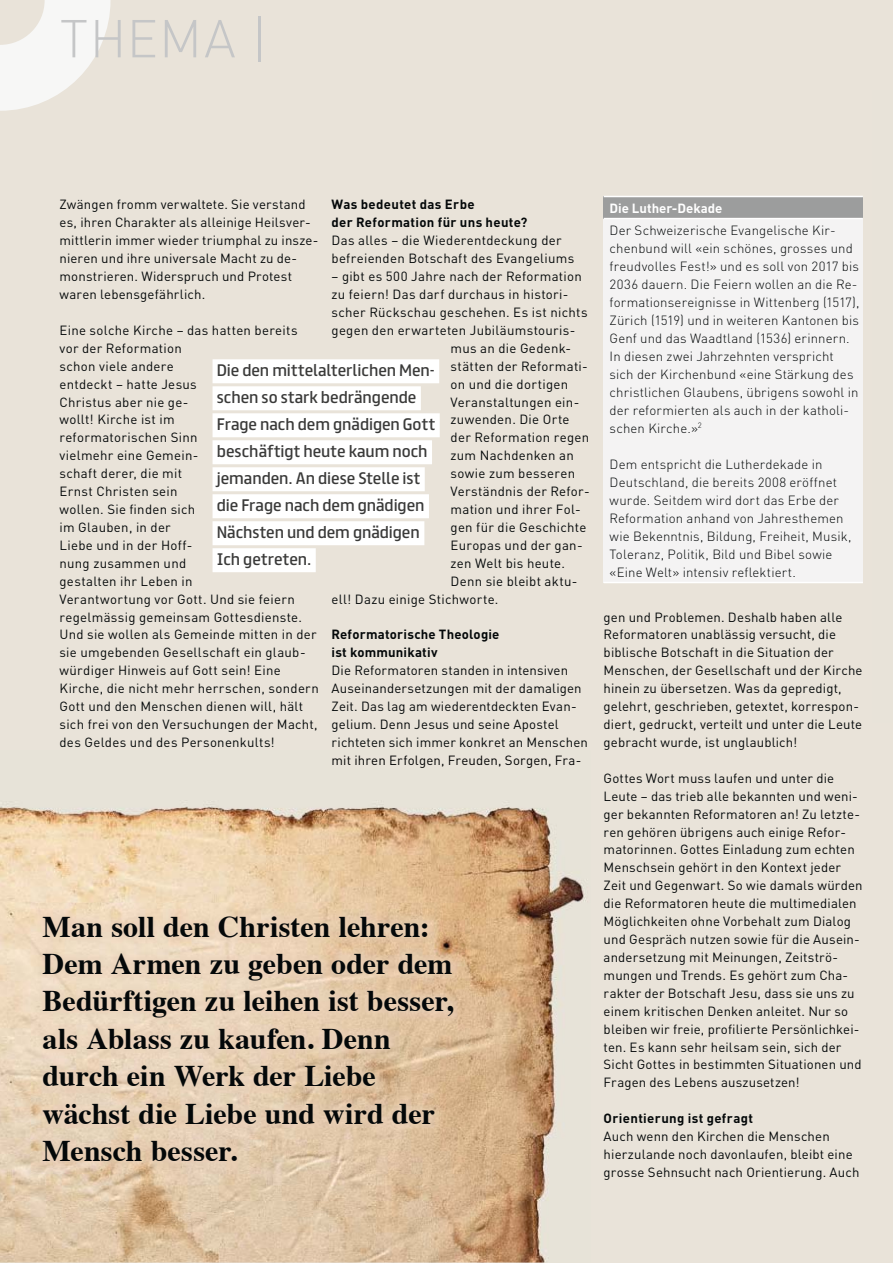
<style>
.page{position:relative;width:893px;height:1263px;background:#e9e3d9}
.page>*{position:absolute;margin:0;border:0;box-sizing:border-box;transform-origin:0 0}
.t1{font:300 52.5px "DINOT";letter-spacing:.025em;color:#c5c6c7}
.t2{font:700 30px/37.5px "Times";color:#040809}
.t3{font:15px/27px "FS Truman";letter-spacing:-.005em;color:#3a3a39}
.t4{font:13.2px/17.9px "DINOT";letter-spacing:.02em;color:#040809}
.t5{font:300 13.2px/18px "DINOT";letter-spacing:.01em;color:#040809}
.t6{font:700 13.2px/17.9px "DINOT";letter-spacing:.025em;color:#040809}
.t7{font:13.2px "DINOT";letter-spacing:.01em;color:#010202}
.t8{font:700 13.2px "DINOT";color:#fff}
</style>
<div class="page">
<svg style="left:0;top:0;width:111px;height:111px"></svg>
<img style="left:0;top:806px;width:586px;height:457px">
<svg style="left:60px;top:1213px;width:5px;height:9px"></svg>
<img style="left:66px;top:1212px;width:167px;height:11px">
<div style="left:604px;top:197px;width:259px;height:22px;background:#9c9d9d"></div>
<div style="left:604px;top:219px;width:259px;height:364px;background:#f4f3f3"></div>
<hr style="left:604px;top:582px;width:259px;height:1px;background:#fff">
<hr style="left:604px;top:196px;width:259px;height:1px;background:#fff">
<hr style="left:604px;top:218px;width:259px;height:1px;background:#fff">
<div style="left:213px;top:359px;width:226px;height:24px;background:#fff"></div>
<div style="left:213px;top:386px;width:208px;height:24px;background:#fff"></div>
<div style="left:213px;top:413px;width:227px;height:24px;background:#fff"></div>
<div style="left:213px;top:440px;width:219px;height:24px;background:#fff"></div>
<div style="left:213px;top:467px;width:212px;height:24px;background:#fff"></div>
<div style="left:213px;top:494px;width:216px;height:24px;background:#fff"></div>
<div style="left:213px;top:521px;width:211px;height:24px;background:#fff"></div>
<div style="left:213px;top:548px;width:103px;height:24px;background:#fff"></div>
<img style="left:31px;top:904px;width:434px;height:270px">
<h1 class="t1" style="left:60px;top:20px;width:210px">THEMA |</h1>
<p class="t4" style="left:60px;top:197px;width:260px">Zwängen fromm verwaltete. Sie verstand es, ihren Charakter als alleinige Heilsver&shy;mittlerin immer wieder triumphal zu insze&shy;nieren und ihre universale Macht zu de&shy;monstrieren. Widerspruch und Protest waren lebensgefährlich.</p>
<p class="t4" style="left:60px;top:323px;width:261px">Eine solche Kirche – das hatten bereits vor der Reformation<br>schon viele andere<br>entdeckt – hatte Jesus<br>Christus aber nie ge-<br>wollt! Kirche ist im<br>reformatorischen Sinn<br>vielmehr eine Gemein-<br>schaft derer, die mit<br>Ernst Christen sein<br>wollen. Sie finden sich<br>im Glauben, in der<br>Liebe und in der Hoff-<br>nung zusammen und<br>gestalten ihr Leben in<br>Verantwortung vor Gott. Und sie feiern regelmässig gemeinsam Gottesdienste.<br>Und sie wollen als Gemeinde mitten in der sie umgebenden Gesellschaft ein glaub&shy;würdiger Hinweis auf Gott sein! Eine<br>Kirche, die nicht mehr herrschen, sondern<br>Gott und den Menschen dienen will, hält sich frei von den Versuchungen der Macht, des Geldes und des Personenkults!</p>
<p class="t6" style="left:332px;top:197px;width:197px">Was bedeutet das Erbe<br>der Reformation für uns heute?</p>
<p class="t4" style="left:332px;top:233px;width:244px">Das alles – die Wiederentdeckung der befreienden Botschaft des Evangeliums</p>
<p class="t4" style="left:332px;top:269px;width:252px">– gibt es 500 Jahre nach der Reformation</p>
<p class="t4" style="left:332px;top:287px;width:238px">zu feiern! Das darf durchaus in histori-</p>
<p class="t4" style="left:332px;top:305px;width:257px">scher Rückschau geschehen. Es ist nichts</p>
<p class="t4" style="left:332px;top:323px;width:245px">gegen den erwarteten Jubiläumstouris-</p>
<p class="t4" style="left:451px;top:341px;width:122px">mus an die Gedenk-</p>
<p class="t4" style="left:451px;top:359px;width:139px">stätten der Reformati-</p>
<p class="t4" style="left:451px;top:377px;width:119px">on und die dortigen</p>
<p class="t4" style="left:451px;top:394px;width:130px">Veranstaltungen ein-</p>
<p class="t4" style="left:451px;top:412px;width:121px">zuwenden. Die Orte</p>
<p class="t4" style="left:451px;top:430px;width:140px">der Reformation regen</p>
<p class="t4" style="left:451px;top:448px;width:125px">zum Nachdenken an</p>
<p class="t4" style="left:451px;top:466px;width:126px">sowie zum besseren</p>
<p class="t4" style="left:451px;top:484px;width:141px">Verständnis der Refor-</p>
<p class="t4" style="left:451px;top:502px;width:132px">mation und ihrer Fol-</p>
<p class="t4" style="left:451px;top:520px;width:137px">gen für die Geschichte</p>
<p class="t4" style="left:451px;top:538px;width:134px">Europas und der gan-</p>
<p class="t4" style="left:451px;top:556px;width:116px">zen Welt bis heute.</p>
<p class="t4" style="left:451px;top:574px;width:128px">Denn sie bleibt aktu-</p>
<p class="t4" style="left:332px;top:592px;width:168px">ell! Dazu einige Stichworte.</p>
<p class="t6" style="left:332px;top:627px;width:169px">Reformatorische Theologie ist kommunikativ</p>
<p class="t4" style="left:332px;top:663px;width:258px">Die Reformatoren standen in intensiven Auseinandersetzungen mit der damaligen Zeit. Das lag am wiederentdeckten Evan&shy;gelium. Denn Jesus und seine Apostel richteten sich immer konkret an Menschen</p>
<p class="t3" style="left:217px;top:358px;width:220px">Die den mittelalterlichen Men&shy;schen so stark bedrängende<br>Frage nach dem gnädigen Gott beschäftigt heute kaum noch jemanden. An diese Stelle ist die Frage nach dem gnädigen<br>Nächsten und dem gnädigen<br>Ich getreten.</p>
<p class="t7" style="left:332px;top:755px;width:251px">mit ihren Erfolgen, Freuden, Sorgen, Fra-</p>
<h2 class="t2" style="left:43px;top:910px;width:412px">Man soll den Christen lehren:<br>Dem Armen zu geben oder dem<br>Bedürftigen zu leihen ist besser, als Ablass zu kaufen. Denn durch ein Werk der Liebe wächst die Liebe und wird der<br>Mensch besser.</h2>
<p class="t8" style="left:610px;top:203px;width:114px">Die Luther-Dekade</p>
<p class="t5" style="left:610px;top:223px;width:251px">Der Schweizerische Evangelische Kir&shy;chenbund will «ein schönes, grosses und freudvolles Fest!» und es soll von 2017 bis 2036 dauern. Die Feiern wollen an die Re&shy;formationsereignisse in Wittenberg (1517), Zürich (1519) und in weiteren Kantonen bis Genf und das Waadtland (1536) erinnern.<br>In diesen zwei Jahrzehnten verspricht sich der Kirchenbund «eine Stärkung des christlichen Glaubens, übrigens sowohl in der reformierten als auch in der katholi&shy;schen Kirche.»<sup>2</sup></p>
<p class="t5" style="left:610px;top:456px;width:243px">Dem entspricht die Lutherdekade in Deutschland, die bereits 2008 eröffnet wurde. Seitdem wird dort das Erbe der Reformation anhand von Jahresthemen wie Bekenntnis, Bildung, Freiheit, Musik, Toleranz, Politik, Bild und Bibel sowie «Eine Welt» intensiv reflektiert.</p>
<p class="t4" style="left:604px;top:609px;width:260px">gen und Problemen. Deshalb haben alle Reformatoren unablässig versucht, die biblische Botschaft in die Situation der Menschen, der Gesellschaft und der Kirche hinein zu übersetzen. Was da gepredigt, gelehrt, geschrieben, getextet, korrespon&shy;diert, gedruckt, verteilt und unter die Leute gebracht wurde, ist unglaublich!</p>
<p class="t4" style="left:604px;top:771px;width:261px">Gottes Wort muss laufen und unter die Leute – das trieb alle bekannten und weni&shy;ger bekannten Reformatoren an! Zu letzte&shy;ren gehören übrigens auch einige Refor&shy;matorinnen. Gottes Einladung zum echten Menschsein gehört in den Kontext jeder Zeit und Gegenwart. So wie damals würden die Reformatoren heute die multimedialen Möglichkeiten ohne Vorbehalt zum Dialog und Gespräch nutzen sowie für die Ausein&shy;andersetzung mit Meinungen, Zeitströ&shy;mungen und Trends. Es gehört zum Cha&shy;rakter der Botschaft Jesu, dass sie uns zu einem kritischen Denken anleitet. Nur so bleiben wir freie, profilierte Persönlichkei&shy;ten. Es kann sehr heilsam sein, sich der Sicht Gottes in bestimmten Situationen und Fragen des Lebens auszusetzen!</p>
<p class="t6" style="left:604px;top:1111px;width:151px">Orientierung ist gefragt</p>
<p class="t4" style="left:604px;top:1129px;width:257px">Auch wenn den Kirchen die Menschen hierzulande noch davonlaufen, bleibt eine grosse Sehnsucht nach Orientierung. Auch</p>
</div>
